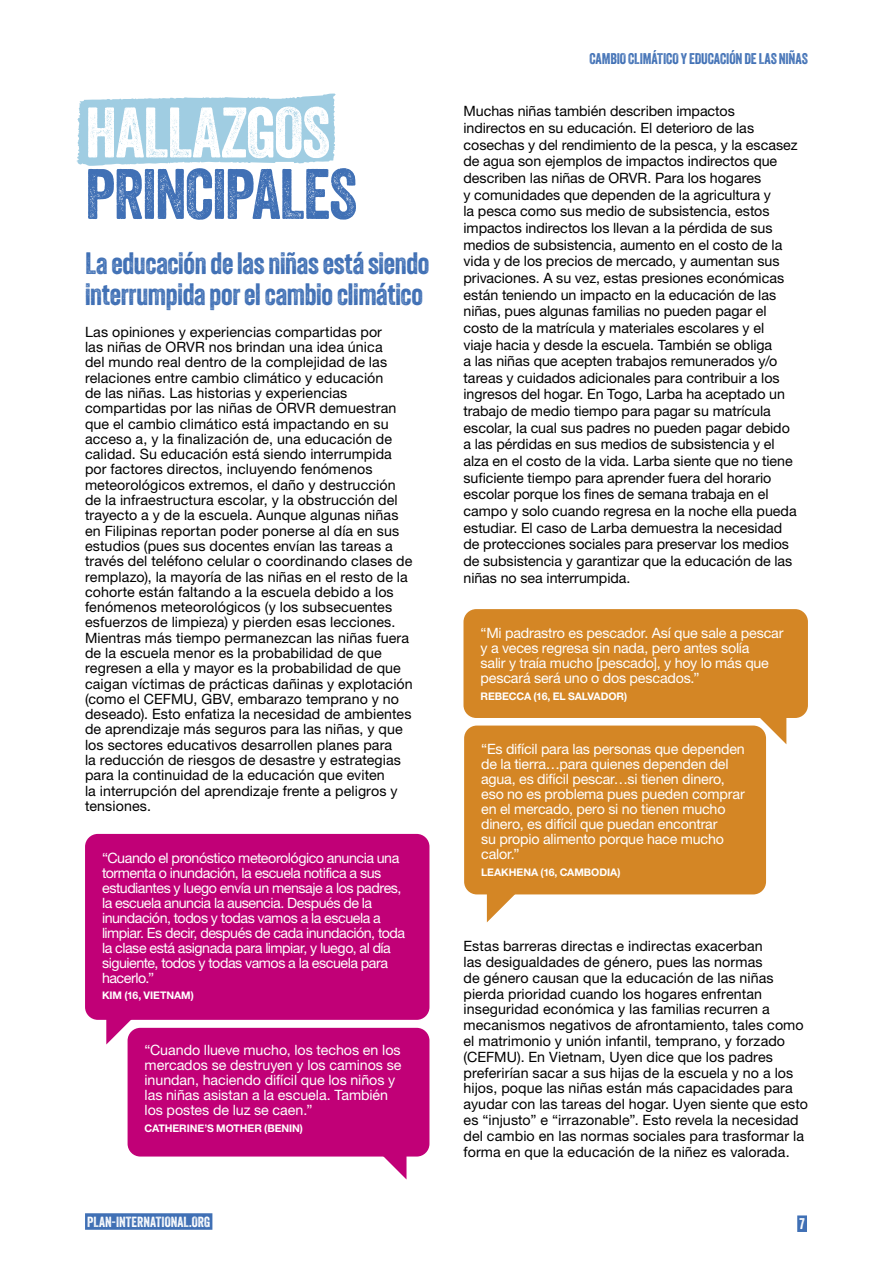
<style>
.page{position:relative;width:893px;height:1263px;background:#fff}
.page>*{position:absolute;margin:0;border:0;box-sizing:border-box;transform-origin:0 0}
.groot_koppe{font:69px/61.5px "Veneer";letter-spacing:-.025em;color:#4070b5}
.bodykop{font:30px/30.3px "Veneer";letter-spacing:-.01em;color:#4070b5}
.t1{font:15px "Veneer";letter-spacing:-.01em;color:#4070b5}
.t2{font:15px "Veneer";color:#fff}
.body{font:14.25px/15.3px "Helvetica Neue LT Std";letter-spacing:.005em;color:#000}
.quote{font:14.25px/15px "Helvetica Neue LT Std";letter-spacing:-.015em;color:#fff}
.quote-2{font:14.25px/15px "Helvetica Neue LT Std";letter-spacing:-.035em;color:#fff}
.t3{font:14.25px "Veneer";letter-spacing:.005em;color:#fff}
.quotee{font:700 10.5px "Helvetica Neue LT Std";letter-spacing:-.005em;color:#fff}
.quote-3{font:700 10.5px "Helvetica Neue LT Std";letter-spacing:-.005em;color:#fff}
.s1{color:#fff}
</style>
<div class="page">
<div style="left:797px;top:1215px;width:10px;height:17px;background:#4070b5"></div>
<div style="left:85px;top:1213px;width:127px;height:17px;background:#4070b5"></div>
<svg style="left:76px;top:93px;width:260px;height:73px;background:#abd3e5"></svg>
<div style="left:128px;top:1028px;width:301px;height:128px;background:#c10077;border-radius:13px"></div>
<div style="left:85px;top:834px;width:344px;height:186px;background:#c10077;border-radius:13px"></div>
<svg style="left:106px;top:1019px;width:31px;height:25px"></svg>
<svg style="left:376px;top:1156px;width:30px;height:23px"></svg>
<div style="left:463px;top:609px;width:345px;height:109px;background:#d48625;border-radius:13px"></div>
<svg style="left:760px;top:718px;width:26px;height:26px"></svg>
<div style="left:464px;top:725px;width:302px;height:169px;background:#d48625;border-radius:13px"></div>
<svg style="left:487px;top:894px;width:30px;height:28px"></svg>
<p class="t1" style="left:589px;top:49px;width:220px">CAMBIO CLIMÁTICO Y EDUCACIÓN DE LAS NIÑAS</p>
<p class="groot_koppe" style="left:85px;top:101px;width:274px"><span class="s1">HALLAZGOS<br></span>PRINCIPALES</p>
<p class="body" style="left:463px;top:103px;width:336px;line-height:16.6px">Muchas niñas también describen impactos indirectos en su educación. El deterioro de las cosechas y del rendimiento de la pesca, y la escasez de agua son ejemplos de impactos indirectos que describen las niñas de ORVR. Para los hogares<br>y comunidades que dependen de la agricultura y<br>la pesca como sus medio de subsistencia, estos impactos indirectos los llevan a la pérdida de sus medios de subsistencia, aumento en el costo de la vida y de los precios de mercado, y aumentan sus privaciones. A su vez, estas presiones económicas están teniendo un impacto en la educación de las niñas, pues algunas familias no pueden pagar el costo de la matrícula y materiales escolares y el<br>viaje hacia y desde la escuela. También se obliga<br>a las niñas que acepten trabajos remunerados y/o tareas y cuidados adicionales para contribuir a los ingresos del hogar. En Togo, Larba ha aceptado un trabajo de medio tiempo para pagar su matrícula escolar, la cual sus padres no pueden pagar debido a las pérdidas en sus medios de subsistencia y el alza en el costo de la vida. Larba siente que no tiene suficiente tiempo para aprender fuera del horario escolar porque los fines de semana trabaja en el campo y solo cuando regresa en la noche ella pueda estudiar. El caso de Larba demuestra la necesidad de protecciones sociales para preservar los medios de subsistencia y garantizar que la educación de las niñas no sea interrumpida.</p>
<p class="bodykop" style="left:85px;top:248px;width:346px">La educación de las niñas está siendo interrumpida por el cambio climático</p>
<p class="body" style="left:85px;top:324px;width:329px">Las opiniones y experiencias compartidas por<br>las niñas de ORVR nos brindan una idea única<br>del mundo real dentro de la complejidad de las relaciones entre cambio climático y educación<br>de las niñas. Las historias y experiencias compartidas por las niñas de ORVR demuestran que el cambio climático está impactando en su acceso a, y la finalización de, una educación de calidad. Su educación está siendo interrumpida por factores directos, incluyendo fenómenos meteorológicos extremos, el daño y destrucción de la infraestructura escolar, y la obstrucción del trayecto a y de la escuela. Aunque algunas niñas en Filipinas reportan poder ponerse al día en sus estudios (pues sus docentes envían las tareas a través del teléfono celular o coordinando clases de remplazo), la mayoría de las niñas en el resto de la cohorte están faltando a la escuela debido a los fenómenos meteorológicos (y los subsecuentes esfuerzos de limpieza) y pierden esas lecciones.<br>Mientras más tiempo permanezcan las niñas fuera de la escuela menor es la probabilidad de que regresen a ella y mayor es la probabilidad de que caigan víctimas de prácticas dañinas y explotación (como el CEFMU, GBV, embarazo temprano y no deseado). Esto enfatiza la necesidad de ambientes de aprendizaje más seguros para las niñas, y que los sectores educativos desarrollen planes para<br>la reducción de riesgos de desastre y estrategias para la continuidad de la educación que eviten<br>la interrupción del aprendizaje frente a peligros y tensiones.</p>
<p class="quote" style="left:480px;top:625px;width:305px">“Mi padrastro es pescador. Así que sale a pescar y a veces regresa sin nada, pero antes solía<br>salir y traía mucho [pescado], y hoy lo más que pescará será uno o dos pescados.”</p>
<p class="quotee" style="left:480px;top:689px;width:148px">REBECCA (16, EL SALVADOR)</p>
<p class="quote" style="left:481px;top:741px;width:265px">“Es difícil para las personas que dependen de la tierra…para quienes dependen del agua, es difícil pescar…si tienen dinero, eso no es problema pues pueden comprar en el mercado, pero si no tienen mucho dinero, es difícil que puedan encontrar<br>su propio alimento porque hace mucho calor.”</p>
<p class="quotee" style="left:481px;top:866px;width:141px">LEAKHENA (16, CAMBODIA)</p>
<p class="quote-2" style="left:102px;top:850px;width:305px">“Cuando el pronóstico meteorológico anuncia una tormenta o inundación, la escuela notifica a sus estudiantes y luego envía un mensaje a los padres, la escuela anuncia la ausencia. Después de la inundación, todos y todas vamos a la escuela a limpiar. Es decir, después de cada inundación, toda la clase está asignada para limpiar, y luego, al día siguiente, todos y todas vamos a la escuela para hacerlo.”</p>
<p class="quotee" style="left:102px;top:989px;width:93px">KIM (16, VIETNAM)</p>
<p class="body" style="left:463px;top:938px;width:346px;line-height:15.8px">Estas barreras directas e indirectas exacerban<br>las desigualdades de género, pues las normas<br>de género causan que la educación de las niñas pierda prioridad cuando los hogares enfrentan inseguridad económica y las familias recurren a mecanismos negativos de afrontamiento, tales como el matrimonio y unión infantil, temprano, y forzado (CEFMU). En Vietnam, Uyen dice que los padres preferirían sacar a sus hijas de la escuela y no a los hijos, poque las niñas están más capacidades para ayudar con las tareas del hogar. Uyen siente que esto es “injusto” e “irrazonable”. Esto revela la necesidad del cambio en las normas sociales para trasformar la forma en que la educación de la niñez es valorada.</p>
<p class="quote" style="left:145px;top:1042px;width:258px">“Cuando llueve mucho, los techos en los mercados se destruyen y los caminos se inundan, haciendo difícil que los niños y las niñas asistan a la escuela. También los postes de luz se caen.”</p>
<p class="quote-3" style="left:145px;top:1121px;width:160px">CATHERINE’S MOTHER (BENIN)</p>
<p class="t3" style="left:87px;top:1213px;width:125px">PLAN-INTERNATIONAL.ORG</p>
<p class="t2" style="left:799px;top:1214px;width:7px">7</p>
</div>
